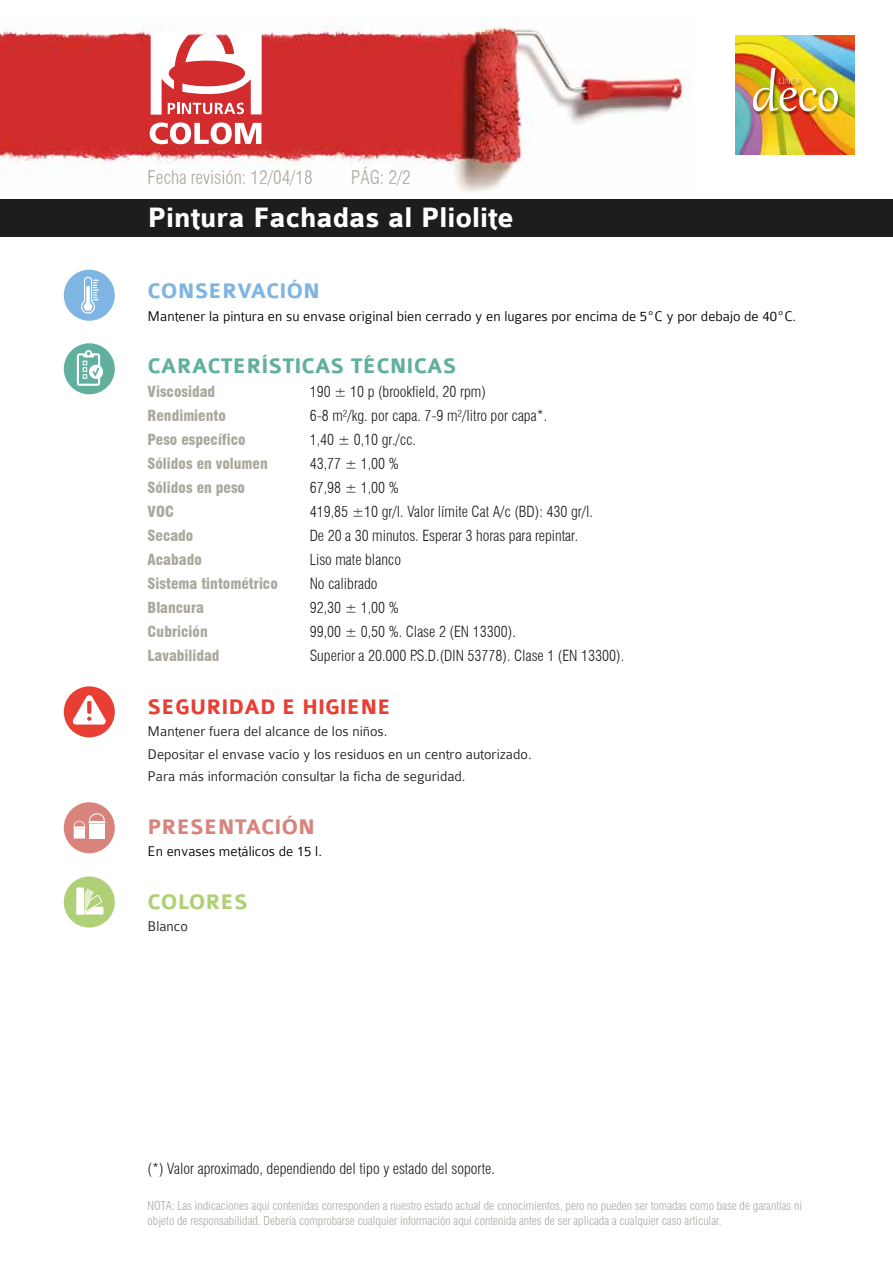
<style>
.page{position:relative;width:893px;height:1263px;background:#fff}
.page>*{position:absolute;margin:0;border:0;box-sizing:border-box;transform-origin:0 0}
.t1{font:700 30px "Colaborate";color:#fff}
.t2{font:700 22.5px "Colaborate";color:#61af9d}
.t3{font:700 22.5px "Colaborate";color:#e83e33}
.t4{font:700 22.5px "Colaborate";color:#7eb5e2}
.t5{font:700 22.5px "Colaborate";color:#d8847d}
.t6{font:700 22.5px "Colaborate";color:#afd076}
.t7{font:300 condensed 18.45px "Swiss 721 BT";color:#aba89e}
.t8{font:300 condensed 15px "Swiss 721 BT";color:#1d1d1b}
.t9{font:300 15px/22.5px "Colaborate";color:#1d1d1b}
.t10{font:900 condensed 15px "Swiss 721 BT";color:#aba89e}
.t11{font:300 15px "Colaborate";color:#000}
.t12{font:300 condensed 12px/14.4px "Swiss 721 BT";color:#aba89e}
</style>
<div class="page">
<img style="left:735px;top:36px;width:119px;height:119px">
<img style="left:0;top:17px;width:692px;height:175px">
<svg style="left:150px;top:122px;width:111px;height:22px"></svg>
<svg style="left:151px;top:24px;width:111px;height:91px"></svg>
<div style="left:0;top:199px;width:893px;height:38px;background:#1d1d1b"></div>
<div style="left:64px;top:343px;width:51px;height:51px;background:#61af9d;border-radius:50%"></div>
<svg style="left:77px;top:350px;width:26px;height:36px"></svg>
<div style="left:64px;top:270px;width:51px;height:51px;background:#7eb5e2;border-radius:50%"></div>
<svg style="left:81px;top:277px;width:18px;height:37px"></svg>
<div style="left:64px;top:802px;width:51px;height:51px;background:#d8847d;border-radius:50%"></div>
<svg style="left:73px;top:813px;width:32px;height:25px"></svg>
<img style="left:752px;top:67px;width:90px;height:48px">
<img style="left:753px;top:68px;width:85px;height:43px">
<div style="left:64px;top:876px;width:51px;height:51px;background:#afd076;border-radius:50%"></div>
<svg style="left:75px;top:888px;width:28px;height:28px"></svg>
<div style="left:64px;top:686px;width:51px;height:51px;background:#e83e33;border-radius:50%"></div>
<svg style="left:73px;top:695px;width:33px;height:29px"></svg>
<p class="t7" style="left:148px;top:166px;width:167px">Fecha revisión: 12/04/18</p>
<p class="t7" style="left:351px;top:166px;width:61px">PÁG: 2/2</p>
<h1 class="t1" style="left:148px;top:202px;width:368px">Pintura Fachadas al Pliolite</h1>
<h2 class="t4" style="left:148px;top:279px;width:174px">CONSERVACIÓN</h2>
<p class="t11" style="left:148px;top:308px;width:650px">Mantener la pintura en su envase original bien cerrado y en lugares por encima de 5ºC y por debajo de 40ºC.</p>
<h2 class="t2" style="left:148px;top:354px;width:311px">CARACTERÍSTICAS TÉCNICAS</h2>
<p class="t10" style="left:148px;top:383px;width:69px">Viscosidad</p>
<p class="t8" style="left:310px;top:383px;width:178px">190 ± 10 p (brookfield, 20 rpm)</p>
<p class="t10" style="left:148px;top:407px;width:80px">Rendimiento</p>
<p class="t8" style="left:310px;top:407px;width:239px">6-8 m²/kg. por capa. 7-9 m²/litro por capa*.</p>
<p class="t10" style="left:148px;top:431px;width:100px">Peso específico</p>
<p class="t8" style="left:310px;top:431px;width:108px">1,40 ± 0,10 gr./cc.</p>
<p class="t10" style="left:148px;top:455px;width:122px">Sólidos en volumen</p>
<p class="t8" style="left:310px;top:455px;width:91px">43,77 ± 1,00 %</p>
<p class="t10" style="left:148px;top:479px;width:99px">Sólidos en peso</p>
<p class="t8" style="left:310px;top:479px;width:91px">67,98 ± 1,00 %</p>
<p class="t10" style="left:148px;top:503px;width:28px">VOC</p>
<p class="t8" style="left:310px;top:503px;width:285px">419,85 ±10 gr/l. Valor límite Cat A/c (BD): 430 gr/l.</p>
<p class="t10" style="left:148px;top:527px;width:47px">Secado</p>
<p class="t8" style="left:310px;top:527px;width:270px">De 20 a 30 minutos. Esperar 3 horas para repintar.</p>
<p class="t10" style="left:148px;top:551px;width:56px">Acabado</p>
<p class="t8" style="left:310px;top:551px;width:93px">Liso mate blanco</p>
<p class="t10" style="left:148px;top:575px;width:132px">Sistema tintométrico</p>
<p class="t8" style="left:310px;top:575px;width:69px">No calibrado</p>
<p class="t10" style="left:148px;top:599px;width:58px">Blancura</p>
<p class="t8" style="left:310px;top:599px;width:91px">92,30 ± 1,00 %</p>
<p class="t10" style="left:148px;top:623px;width:62px">Cubrición</p>
<p class="t8" style="left:310px;top:623px;width:208px">99,00 ± 0,50 %. Clase 2 (EN 13300).</p>
<p class="t10" style="left:148px;top:647px;width:73px">Lavabilidad</p>
<p class="t8" style="left:310px;top:647px;width:316px">Superior a 20.000 P.S.D.(DIN 53778). Clase 1 (EN 13300).</p>
<h2 class="t3" style="left:148px;top:695px;width:245px">SEGURIDAD E HIGIENE</h2>
<p class="t9" style="left:148px;top:720px;width:385px">Mantener fuera del alcance de los niños.<br>Depositar el envase vacío y los residuos en un centro autorizado.<br>Para más información consultar la ficha de seguridad.</p>
<h2 class="t5" style="left:148px;top:815px;width:169px">PRESENTACIÓN</h2>
<p class="t11" style="left:148px;top:844px;width:176px">En envases metálicos de 15 l.</p>
<h2 class="t6" style="left:148px;top:890px;width:102px">COLORES</h2>
<p class="t9" style="left:148px;top:915px;width:42px">Blanco</p>
<p class="t8" style="left:148px;top:1159px;width:349px">(*) Valor aproximado, dependiendo del tipo y estado del soporte.</p>
<p class="t12" style="left:148px;top:1199px;width:656px">NOTA: Las indicaciones aquí contenidas corresponden a nuestro estado actual de conocimientos, pero no pueden ser tomadas como base de garantías ni objeto de responsabilidad. Debería comprobarse cualquier información aquí contenida antes de ser aplicada a cualquier caso articular.</p>
</div>
